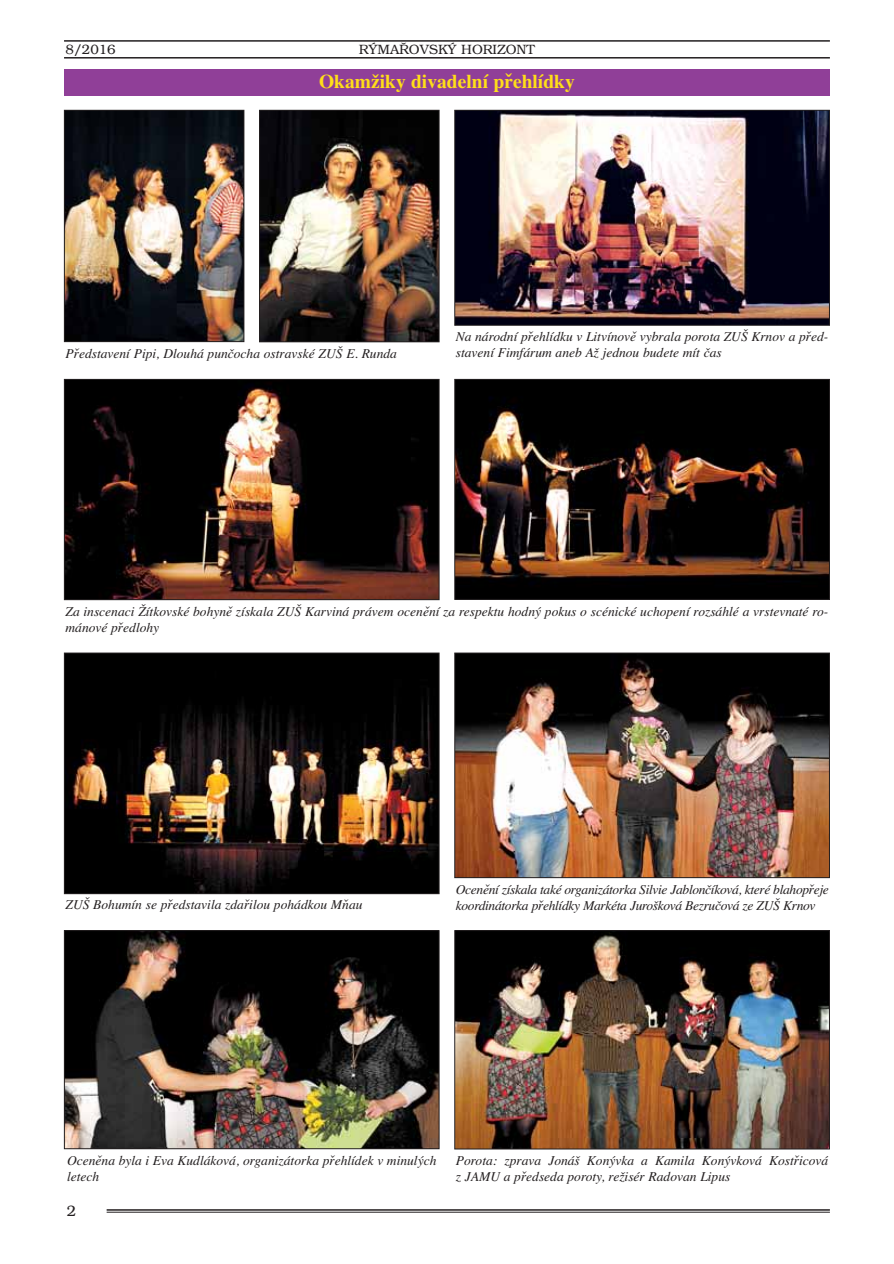
<style>
.page{position:relative;width:894px;height:1264px;background:#fff}
.page>*{position:absolute;margin:0;border:0;box-sizing:border-box;transform-origin:0 0}
.t1{font:700 19.5px "Times CE";color:#ffdf19}
.t2{font:300 15px "Bookman CE";color:#231f20}
.t3{font:italic 13.5px/16.2px "Times CE";color:#231f20}
.t4{font:italic 13.5px/16.2px "Times CE";letter-spacing:-.025em;color:#231f20}
.t5{font:300 13.5px "Bookman CE";color:#231f20}
</style>
<div class="page">
<hr style="left:64px;top:40px;width:765px;height:2px;background:#231f20">
<hr style="left:64px;top:57px;width:765px;height:1px;background:#231f20">
<hr style="left:107px;top:1208px;width:722px;height:2px;background:#231f20">
<hr style="left:107px;top:1211px;width:722px;height:1px;background:#231f20">
<div style="left:64px;top:69px;width:765px;height:27px;background:#903f98"></div>
<img style="left:66px;top:112px;width:176px;height:228px">
<div style="left:64px;top:110px;width:180px;height:232px;border:1px solid #231f20"></div>
<img style="left:261px;top:112px;width:176px;height:228px">
<div style="left:259px;top:110px;width:180px;height:232px;border:1px solid #231f20"></div>
<img style="left:66px;top:932px;width:371px;height:214px">
<div style="left:64px;top:930px;width:375px;height:218px;border:1px solid #231f20"></div>
<img style="left:456px;top:932px;width:371px;height:214px">
<div style="left:454px;top:930px;width:375px;height:218px;border:1px solid #231f20"></div>
<img style="left:66px;top:654px;width:371px;height:237px">
<div style="left:64px;top:652px;width:375px;height:241px;border:1px solid #231f20"></div>
<img style="left:66px;top:381px;width:371px;height:217px">
<div style="left:64px;top:379px;width:375px;height:221px;border:1px solid #231f20"></div>
<img style="left:456px;top:112px;width:371px;height:211px">
<div style="left:454px;top:110px;width:375px;height:215px;border:1px solid #231f20"></div>
<img style="left:456px;top:654px;width:371px;height:221px">
<div style="left:454px;top:652px;width:375px;height:225px;border:1px solid #231f20"></div>
<img style="left:456px;top:381px;width:371px;height:216px">
<div style="left:454px;top:379px;width:375px;height:220px;border:1px solid #231f20"></div>
<p class="t5" style="left:65px;top:45px;width:51px">8/2016</p>
<p class="t5" style="left:359px;top:45px;width:177px">RÝMAŘOVSKÝ HORIZONT</p>
<h1 class="t1" style="left:319px;top:75px;width:257px">Okamžiky divadelní přehlídky</h1>
<p class="t3" style="left:65px;top:346px;width:333px">Představení Pipi, Dlouhá punčocha ostravské ZUŠ E. Runda</p>
<p class="t3" style="left:456px;top:330px;width:374px">Na národní přehlídku v Litvínově vybrala porota ZUŠ Krnov a před&shy;stavení Fimfárum aneb Až jednou budete mít čas</p>
<p class="t3" style="left:65px;top:604px;width:764px">Za inscenaci Žítkovské bohyně získala ZUŠ Karviná právem ocenění za respektu hodný pokus o scénické uchopení rozsáhlé a vrstevnaté ro&shy;mánové předlohy</p>
<p class="t3" style="left:65px;top:897px;width:298px">ZUŠ Bohumín se představila zdařilou pohádkou Mňau</p>
<p class="t4" style="left:456px;top:882px;width:374px">Ocenění získala také organizátorka Silvie Jablončíková, které blahopřeje koordinátorka přehlídky Markéta Jurošková Bezručová ze ZUŠ Krnov</p>
<p class="t3" style="left:67px;top:1152px;width:371px">Oceněna byla i Eva Kudláková, organizátorka přehlídek v minulých letech</p>
<p class="t2" style="left:67px;top:1205px;width:11px">2</p>
<p class="t3" style="left:456px;top:1153px;width:374px">Porota: zprava Jonáš Konývka a Kamila Konývková Kostřicová z JAMU a předseda poroty, režisér Radovan Lipus</p>
</div>
